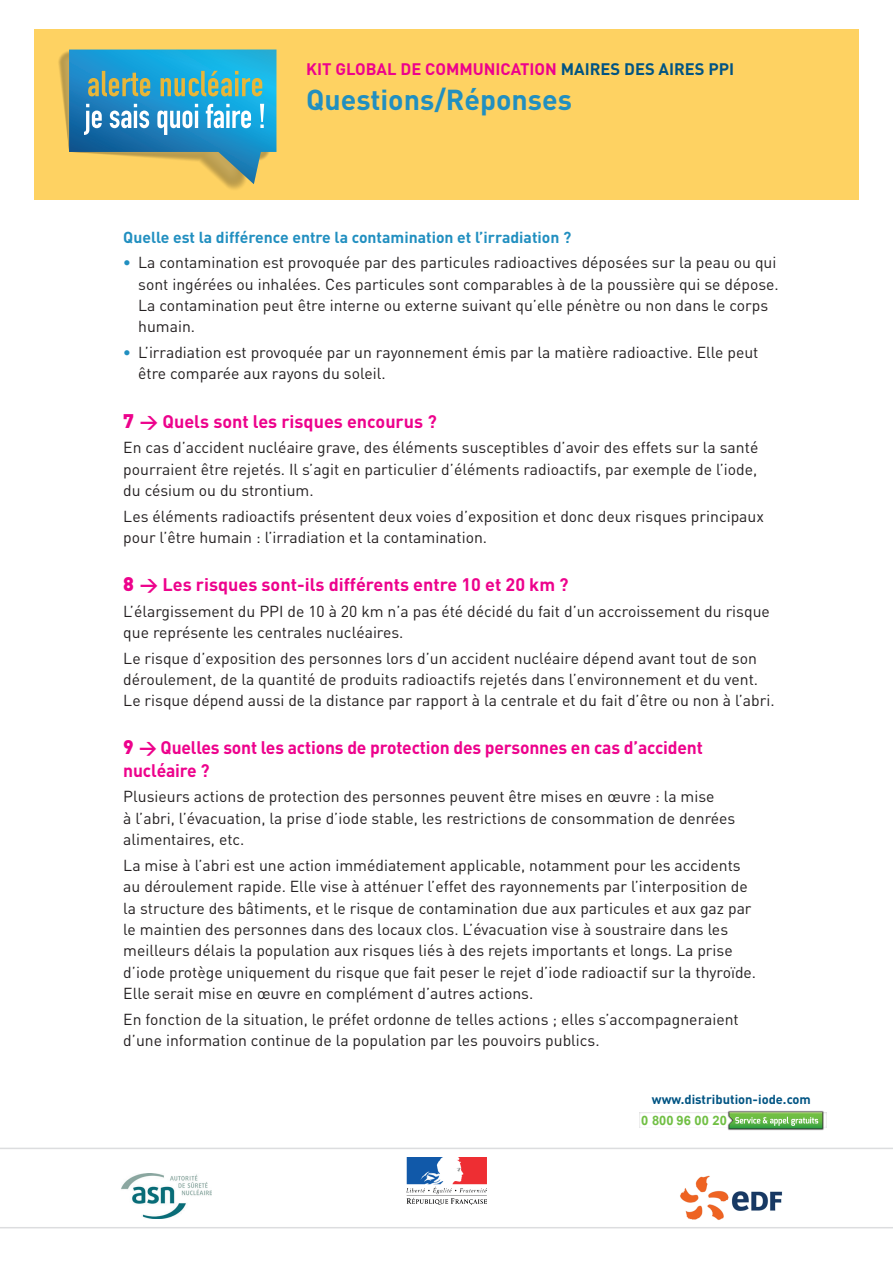
<style>
.page{position:relative;width:893px;height:1263px;background:#fff}
.page>*{position:absolute;margin:0;border:0;box-sizing:border-box;transform-origin:0 0}
.t1{font:700 28.5px "DIN";color:#218fc0}
.t2{font:700 18px/22.5px "DIN";letter-spacing:-.01em;color:#ed028c}
.t3{font:17.25px "Arial";color:#231f20}
.t4{font:700 16.5px "DIN";color:#ed028c}
.t5{font:15.75px/21.3px "DIN";color:#231f20}
.t6{font:700 15.75px "DIN";color:#218fc0}
.t7{font:700 12.9px "DIN";color:#015483}
.t8{font:700 12.9px "Arial";color:#71bf44}
.s1{color:#015483}
.s2{font-weight:700;color:#218fc0}
.s3{font-weight:900;font-size:19.5px}
</style>
<div class="page">
<div style="left:34px;top:30px;width:825px;height:170px;background:#fed262"></div>
<svg style="left:58px;top:50px;width:218px;height:139px"></svg>
<img style="left:728px;top:1111px;width:96px;height:19px">
<svg style="left:729px;top:1112px;width:93px;height:16px"></svg>
<svg style="left:0;top:1148px;width:893px;height:80px"></svg>
<img style="left:114px;top:1173px;width:98px;height:45px">
<img style="left:406px;top:1157px;width:81px;height:47px">
<img style="left:678px;top:1174px;width:104px;height:47px">
<p class="t4" style="left:306px;top:59px;width:430px">KIT GLOBAL DE COMMUNICATION <span class="s1">MAIRES DES AIRES PPI</span></p>
<h1 class="t1" style="left:306px;top:81px;width:267px">Questions/Réponses</h1>
<p class="t6" style="left:123px;top:227px;width:450px">Quelle est la différence entre la contamination et l’irradiation ?</p>
<p class="t5" style="left:138px;top:252px;width:642px;text-indent:-15px"><span class="s2">•</span> La contamination est provoquée par des particules radioactives déposées sur la peau ou qui sont ingérées ou inhalées. Ces particules sont comparables à de la poussière qui se dépose.<br>La contamination peut être interne ou externe suivant qu’elle pénètre ou non dans le corps humain.</p>
<p class="t5" style="left:138px;top:341px;width:622px;text-indent:-15px"><span class="s2">•</span> L’irradiation est provoquée par un rayonnement émis par la matière radioactive. Elle peut être comparée aux rayons du soleil.</p>
<p class="t2" style="left:123px;top:409px;width:315px"><span class="s3">7</span> &gt; Quels sont les risques encourus ?</p>
<p class="t5" style="left:123px;top:436px;width:636px;text-align:justify">En cas d’accident nucléaire grave, des éléments susceptibles d’avoir des effets sur la santé pourraient être rejetés. Il s’agit en particulier d’éléments radioactifs, par exemple de l’iode, du césium ou du strontium.</p>
<p class="t5" style="left:123px;top:505px;width:642px">Les éléments radioactifs présentent deux voies d’exposition et donc deux risques principaux pour l’être humain : l’irradiation et la contamination.</p>
<p class="t2" style="left:123px;top:572px;width:447px"><span class="s3">8</span> &gt; Les risques sont-ils différents entre 10 et 20 km ?</p>
<p class="t5" style="left:123px;top:600px;width:648px">L’élargissement du PPI de 10 à 20 km n’a pas été décidé du fait d’un accroissement du risque que représente les centrales nucléaires.</p>
<p class="t5" style="left:123px;top:647px;width:653px">Le risque d’exposition des personnes lors d’un accident nucléaire dépend avant tout de son déroulement, de la quantité de produits radioactifs rejetés dans l’environnement et du vent.<br>Le risque dépend aussi de la distance par rapport à la centrale et du fait d’être ou non à l’abri.</p>
<p class="t2" style="left:123px;top:736px;width:581px"><span class="s3">9</span> &gt; Quelles sont les actions de protection des personnes en cas d’accident nucléaire ?</p>
<p class="t5" style="left:123px;top:786px;width:614px">Plusieurs actions de protection des personnes peuvent être mises en œuvre : la mise<br>à l’abri, l’évacuation, la prise d’iode stable, les restrictions de consommation de denrées alimentaires, etc.</p>
<p class="t5" style="left:123px;top:854px;width:634px">La mise à l’abri est une action immédiatement applicable, notamment pour les accidents au déroulement rapide. Elle vise à atténuer l’effet des rayonnements par l’interposition de la structure des bâtiments, et le risque de contamination due aux particules et aux gaz par le maintien des personnes dans des locaux clos. L’évacuation vise à soustraire dans les meilleurs délais la population aux risques liés à des rejets importants et longs. La prise d’iode protège uniquement du risque que fait peser le rejet d’iode radioactif sur la thyroïde.<br>Elle serait mise en œuvre en complément d’autres actions.</p>
<p class="t5" style="left:123px;top:1008px;width:617px">En fonction de la situation, le préfet ordonne de telles actions ; elles s’accompagneraient d’une information continue de la population par les pouvoirs publics.</p>
<p class="t3" style="left:637px;top:1010px;width:134px">Tailles minimum :</p>
<p class="t7" style="left:652px;top:1090px;width:161px">www.distribution-iode.com</p>
<p class="t8" style="left:641px;top:1112px;width:87px">0 800 96 00 20</p>
</div>
